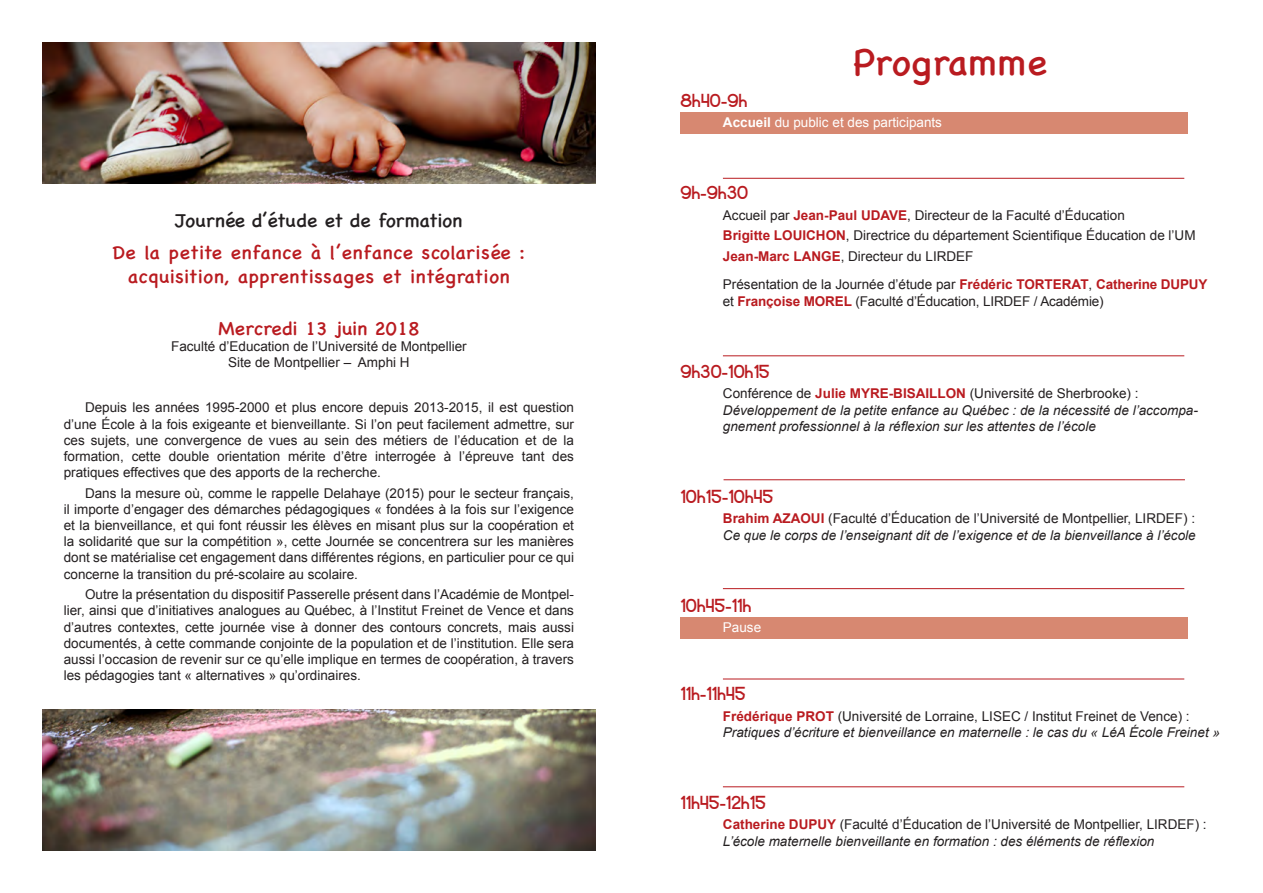
<style>
.page{position:relative;width:1263px;height:893px;background:#fff}
.page>*{position:absolute;margin:0;border:0;box-sizing:border-box;transform-origin:0 0}
.t1{font:37.5px "Chalkboard SE";letter-spacing:.03em;color:#b91b20}
.t2{font:19.5px "Chalkboard SE";letter-spacing:.025em;color:#b91b20}
.t3{font:19.5px "Chalkboard SE";color:#231f20}
.t4{font:19.5px "Chalkboard SE";color:#b91b20}
.t5{font:16.5px "Alpaca Scarlett Demo";letter-spacing:.02em;color:#b91b20}
.t6{font:13.5px/16.2px "Arial";color:#231f20;text-align:justify}
.t7{font:italic 13.5px/16.2px "Arial";color:#231f20}
.t8{font:13.5px "Arial";color:#fff}
.s1{font-weight:700}
.s2{font-weight:700;color:#b91b20}
.s3{font-weight:700;font-style:normal;color:#b91b20}
.s4{font-style:normal}
</style>
<div class="page">
<div style="left:680px;top:113px;width:508px;height:21px;background:#d78871"></div>
<div style="left:680px;top:618px;width:508px;height:21px;background:#d78871"></div>
<hr style="left:723px;top:178px;width:461px;height:1px;background:#b91b20">
<hr style="left:723px;top:355px;width:461px;height:1px;background:#b91b20">
<hr style="left:723px;top:479px;width:462px;height:1px;background:#b91b20">
<hr style="left:723px;top:588px;width:461px;height:1px;background:#b91b20">
<hr style="left:723px;top:679px;width:461px;height:1px;background:#b91b20">
<hr style="left:723px;top:786px;width:461px;height:1px;background:#b91b20">
<img style="left:43px;top:43px;width:552px;height:141px">
<img style="left:43px;top:709px;width:552px;height:141px">
<p class="t3" style="left:175px;top:204px;width:289px">Journée d’étude et de formation</p>
<p class="t2" style="left:113px;top:236px;width:414px">De la petite enfance à l’enfance scolarisée :</p>
<p class="t2" style="left:128px;top:259px;width:383px">acquisition, apprentissages et intégration</p>
<p class="t4" style="left:219px;top:311px;width:202px">Mercredi 13 juin 2018</p>
<p class="t6" style="left:171px;top:338px;width:297px">Faculté d’Education de l’Université de Montpellier</p>
<p class="t6" style="left:228px;top:355px;width:183px">Site de Montpellier – Amphi H</p>
<p class="t6" style="left:64px;top:400px;width:512px;text-indent:21px">Depuis les années 1995-2000 et plus encore depuis 2013-2015, il est question d’une École à la fois exigeante et bienveillante. Si l’on peut facilement admettre, sur ces sujets, une convergence de vues au sein des métiers de l’éducation et de la formation, cette double orientation mérite d’être interrogée à l’épreuve tant des pratiques effectives que des apports de la recherche.</p>
<p class="t6" style="left:64px;top:485px;width:512px;text-indent:21px">Dans la mesure où, comme le rappelle Delahaye (2015) pour le secteur français, il importe d’engager des démarches pédagogiques « fondées à la fois sur l’exigence et la bienveillance, et qui font réussir les élèves en misant plus sur la coopération et la solidarité que sur la compétition », cette Journée se concentrera sur les manières dont se matérialise cet engagement dans différentes régions, en particulier pour ce qui concerne la transition du pré-scolaire au scolaire.</p>
<p class="t6" style="left:64px;top:586px;width:512px;text-indent:21px">Outre la présentation du dispositif Passerelle présent dans l’Académie de Montpel&shy;lier, ainsi que d’initiatives analogues au Québec, à l’Institut Freinet de Vence et dans d’autres contextes, cette journée vise à donner des contours concrets, mais aussi documentés, à cette commande conjointe de la population et de l’institution. Elle sera aussi l’occasion de revenir sur ce qu’elle implique en termes de coopération, à travers les pédagogies tant « alternatives » qu’ordinaires.</p>
<p class="t1" style="left:853px;top:29px;width:195px">Programme</p>
<p class="t5" style="left:680px;top:89px;width:68px">8h40-9h</p>
<p class="t8" style="left:723px;top:113px;width:221px"><span class="s1">Accueil</span> du public et des participants</p>
<p class="t5" style="left:680px;top:182px;width:69px">9h-9h30</p>
<p class="t6" style="left:723px;top:207px;width:403px">Accueil par <span class="s2">Jean-Paul UDAVE</span>, Directeur de la Faculté d’Éducation</p>
<p class="t6" style="left:723px;top:227px;width:474px"><span class="s2">Brigitte LOUICHON</span>, Directrice du département Scientifique Éducation de l’UM</p>
<p class="t6" style="left:723px;top:248px;width:252px"><span class="s2">Jean-Marc LANGE</span>, Directeur du LIRDEF</p>
<p class="t6" style="left:723px;top:277px;width:486px">Présentation de la Journée d’étude par <span class="s2">Frédéric TORTERAT</span>, <span class="s2">Catherine DUPUY </span>et <span class="s2">Françoise MOREL</span> (Faculté d’Éducation, LIRDEF / Académie)</p>
<p class="t5" style="left:680px;top:360px;width:91px">9h30-10h15</p>
<p class="t6" style="left:723px;top:386px;width:417px">Conférence de <span class="s2">Julie MYRE-BISAILLON</span> (Université de Sherbrooke) :</p>
<p class="t7" style="left:723px;top:402px;width:477px">Développement de la petite enfance au Québec : de la nécessité de l’accompa&shy;gnement professionnel à la réflexion sur les attentes de l’école</p>
<p class="t5" style="left:680px;top:485px;width:94px">10h15-10h45</p>
<p class="t7" style="left:723px;top:511px;width:474px"><span class="s3">Brahim AZAOUI</span> <span class="s4">(Faculté d’Éducation de l’Université de Montpellier, LIRDEF) :<br></span>Ce que le corps de l’enseignant dit de l’exigence et de la bienveillance à l’école</p>
<p class="t5" style="left:680px;top:594px;width:72px">10h45-11h</p>
<p class="t8" style="left:723px;top:619px;width:40px">Pause</p>
<p class="t5" style="left:680px;top:683px;width:67px">11h-11h45</p>
<p class="t7" style="left:723px;top:708px;width:499px"><span class="s3">Frédérique PROT</span> <span class="s4">(Université de Lorraine, LISEC / Institut Freinet de Vence) :<br></span>Pratiques d’écriture et bienveillance en maternelle : le cas du « LéA École Freinet »</p>
<p class="t5" style="left:680px;top:791px;width:87px">11h45-12h15</p>
<p class="t7" style="left:723px;top:817px;width:485px"><span class="s3">Catherine DUPUY</span> <span class="s4">(Faculté d’Éducation de l’Université de Montpellier, LIRDEF) :<br></span>L’école maternelle bienveillante en formation : des éléments de réflexion</p>
</div>
